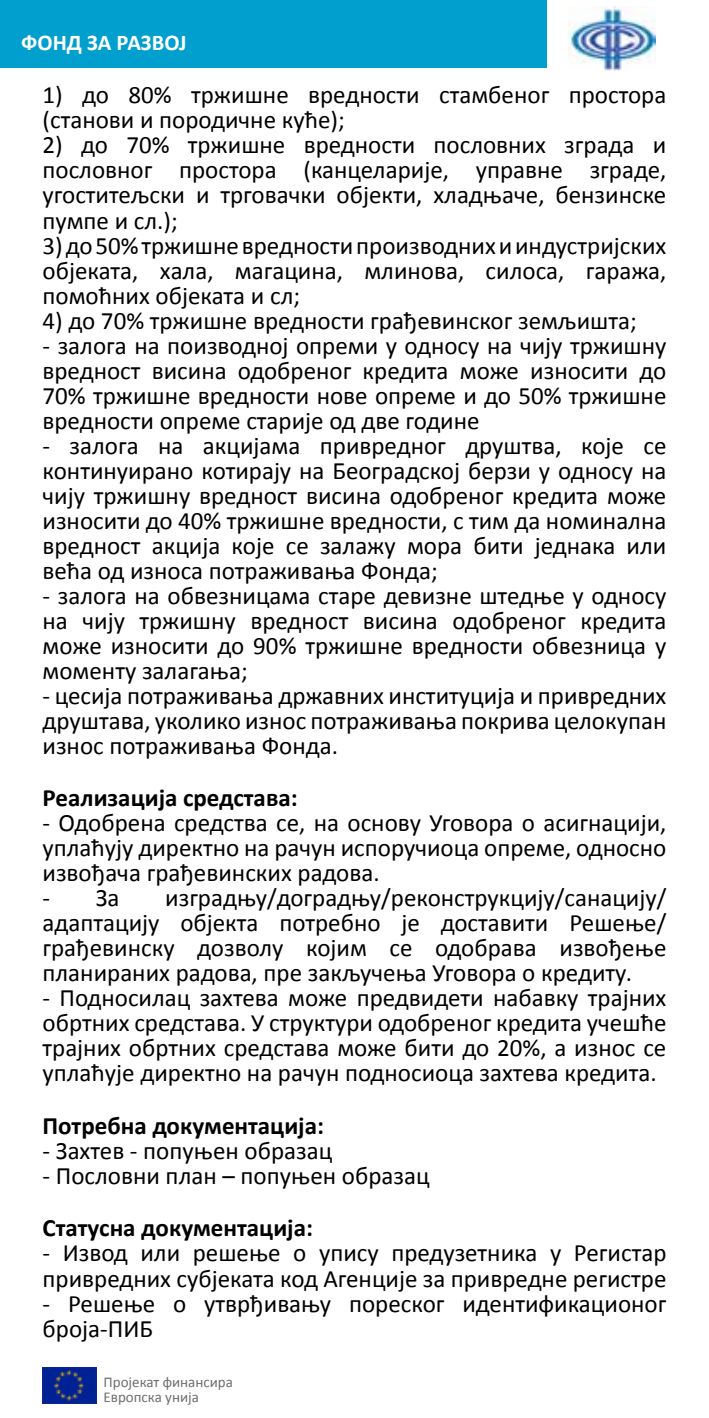
<style>
.page{position:relative;width:709px;height:1418px;background:#fff}
.page>*{position:absolute;margin:0;border:0;box-sizing:border-box;transform-origin:0 0}
.t1{font:25px/25px "Calibri";color:#000;text-align:justify}
.t2{font:700 25px "Calibri";color:#000}
.t3{font:700 22.5px "Calibri";color:#fff}
.t4{font:15px/15px "Calibri";color:#6d6e71}
</style>
<div class="page">
<div style="left:0;top:0;width:546px;height:67px;background:#009fcd"></div>
<img style="left:43px;top:1367px;width:54px;height:36px">
<img style="left:569px;top:6px;width:86px;height:65px">
<p class="t3" style="left:21px;top:28px;width:167px">ФОНД ЗА РАЗВОЈ</p>
<p class="t1" style="left:43px;top:81px;width:625px">1) до 80% тржишне вредности стамбеног простора (станови и породичне куће);</p>
<p class="t1" style="left:43px;top:131px;width:625px">2) до 70% тржишне вредности пословних зграда и пословног простора (канцеларије, управне зграде, угоститељски и трговачки објекти, хладњаче, бензинске пумпе и сл.);</p>
<p class="t1" style="left:43px;top:231px;width:625px">3) до 50% тржишне вредности производних и индустријских објеката, хала, магацина, млинова, силоса, гаража, помоћних објеката и сл;</p>
<p class="t1" style="left:43px;top:306px;width:596px">4) до 70% тржишне вредности грађевинског земљишта;</p>
<p class="t1" style="left:43px;top:331px;width:625px">- залога на поизводној опреми у односу на чију тржишну вредност висина одобреног кредита може износити до 70% тржишне вредности нове опреме и до 50% тржишне вредности опреме старије од две године</p>
<p class="t1" style="left:43px;top:431px;width:625px">- залога на акцијама привредног друштва, које се континуирано котирају на Београдској берзи у односу на чију тржишну вредност висина одобреног кредита може износити до 40% тржишне вредности, с тим да номинална вредност акција које се залажу мора бити једнака или већа од износа потраживања Фонда;</p>
<p class="t1" style="left:43px;top:581px;width:625px">- залога на обвезницама старе девизне штедње у односу на чију тржишну вредност висина одобреног кредита може износити до 90% тржишне вредности обвезница у моменту залагања;</p>
<p class="t1" style="left:43px;top:681px;width:625px">- цесија потраживања државних институција и привредних друштава, уколико износ потраживања покрива целокупан износ потраживања Фонда.</p>
<p class="t2" style="left:43px;top:782px;width:257px">Реализација средстава:</p>
<p class="t1" style="left:43px;top:809px;width:625px">- Одобрена средства се, на основу Уговора о асигнацији, уплаћују директно на рачун испоручиоца опреме, односно извођача грађевинских радова.</p>
<p class="t1" style="left:43px;top:884px;width:79px">- За</p>
<p class="t1" style="left:43px;top:884px;width:625px;text-indent:123px">изградњу/доградњу/реконструкцију/санацију/ адаптацију објекта потребно је доставити Решење/ грађевинску дозволу којим се одобрава извођење планираних радова, пре закључења Уговора о кредиту.</p>
<p class="t1" style="left:43px;top:984px;width:625px">- Подносилац захтева може предвидети набавку трајних обртних средстава. У структури одобреног кредита учешће трајних обртних средстава може бити до 20%, а износ се уплаћује директно на рачун подносиоца захтева кредита.</p>
<p class="t2" style="left:43px;top:1110px;width:283px">Потребна документација:</p>
<p class="t1" style="left:43px;top:1136px;width:291px">- Захтев - попуњен образац</p>
<p class="t1" style="left:43px;top:1161px;width:388px">- Пословни план – попуњен образац</p>
<p class="t2" style="left:43px;top:1212px;width:272px">Статусна документација:</p>
<p class="t1" style="left:43px;top:1239px;width:625px">- Извод или решење о упису предузетника у Регистар привредних субјеката код Агенције за привредне регистре</p>
<p class="t1" style="left:43px;top:1289px;width:625px">- Решење о утврђивању пореског идентификационог броја-ПИБ</p>
<p class="t4" style="left:103px;top:1373px;width:131px">Пројекат финансира<br>Европска унија</p>
</div>
